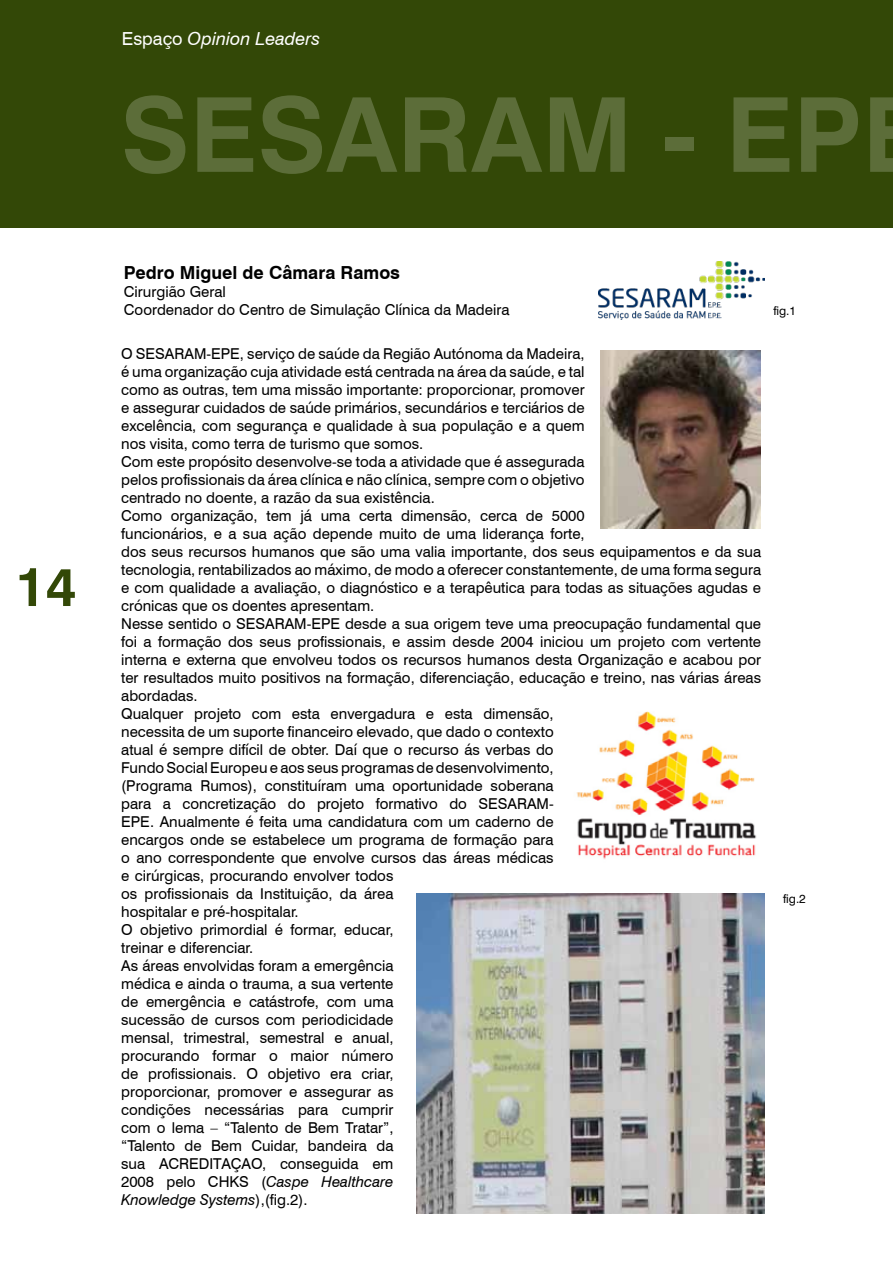
<style>
.page{position:relative;width:893px;height:1263px;background:#fff}
.page>*{position:absolute;margin:0;border:0;box-sizing:border-box;transform-origin:0 0}
.t1{font:700 103.5px "Swiss 721 BT";color:#5c6d39}
.t2{font:700 54px "Swiss 721 BT";color:#334807}
.t3{font:700 18px "Swiss 721 BT";color:#000}
.t4{font:italic 18px "Swiss 721 BT";color:#fff}
.t5{font:15px/18px "Swiss 721 BT";color:#000}
.t6{font:12px "Swiss 721 BT";color:#000}
.s1{font-style:normal}
.s2{font-style:italic}
</style>
<div class="page">
<div style="left:0;top:0;width:893px;height:227px;background:#334807"></div>
<img style="left:601px;top:350px;width:159px;height:178px">
<img style="left:598px;top:261px;width:166px;height:58px">
<img style="left:576px;top:711px;width:181px;height:148px">
<img style="left:417px;top:894px;width:347px;height:320px">
<h2 class="t2" style="left:15px;top:554px;width:63px">14</h2>
<p class="t4" style="left:122px;top:28px;width:200px"><span class="s1">Espaço</span> Opinion Leaders</p>
<h1 class="t1" style="left:121px;top:72px;width:743px">SESARAM - EP</h1>
<p class="t3" style="left:124px;top:261px;width:278px">Pedro Miguel de Câmara Ramos</p>
<p class="t5" style="left:124px;top:282px;width:387px">Cirurgião Geral<br>Coordenador do Centro de Simulação Clínica da Madeira</p>
<p class="t5" style="left:121px;top:345px;width:641px">O SESARAM-EPE, serviço de saúde da Região Autónoma da Madeira,<br>é uma organização cuja atividade está centrada na área da saúde, e tal<br>como as outras, tem uma missão importante: proporcionar, promover<br>e assegurar cuidados de saúde primários, secundários e terciários de<br>excelência, com segurança e qualidade à sua população e a quem<br>nos visita, como terra de turismo que somos.<br>Com este propósito desenvolve-se toda a atividade que é assegurada<br>pelos profissionais da área clínica e não clínica, sempre com o objetivo<br>centrado no doente, a razão da sua existência.<br>Como organização, tem já uma certa dimensão, cerca de 5000<br>funcionários, e a sua ação depende muito de uma liderança forte,<br>dos seus recursos humanos que são uma valia importante, dos seus equipamentos e da sua tecnologia, rentabilizados ao máximo, de modo a oferecer constantemente, de uma forma segura e com qualidade a avaliação, o diagnóstico e a terapêutica para todas as situações agudas e crónicas que os doentes apresentam.<br>Nesse sentido o SESARAM-EPE desde a sua origem teve uma preocupação fundamental que foi a formação dos seus profissionais, e assim desde 2004 iniciou um projeto com vertente interna e externa que envolveu todos os recursos humanos desta Organização e acabou por ter resultados muito positivos na formação, diferenciação, educação e treino, nas várias áreas abordadas.<br>Qualquer projeto com esta envergadura e esta dimensão,<br>necessita de um suporte financeiro elevado, que dado o contexto<br>atual é sempre difícil de obter. Daí que o recurso ás verbas do<br>Fundo Social Europeu e aos seus programas de desenvolvimento,<br>(Programa Rumos), constituíram uma oportunidade soberana<br>para a concretização do projeto formativo do SESARAM-<br>EPE. Anualmente é feita uma candidatura com um caderno de<br>encargos onde se estabelece um programa de formação para<br>o ano correspondente que envolve cursos das áreas médicas<br>e cirúrgicas, procurando envolver todos<br>os profissionais da Instituição, da área<br>hospitalar e pré-hospitalar.<br>O objetivo primordial é formar, educar,<br>treinar e diferenciar.<br>As áreas envolvidas foram a emergência<br>médica e ainda o trauma, a sua vertente<br>de emergência e catástrofe, com uma<br>sucessão de cursos com periodicidade<br>mensal, trimestral, semestral e anual,<br>procurando formar o maior número<br>de profissionais. O objetivo era criar,<br>proporcionar, promover e assegurar as<br>condições necessárias para cumprir<br>com o lema – “Talento de Bem Tratar”,<br>“Talento de Bem Cuidar, bandeira da<br>sua ACREDITAÇAO, conseguida em<br>2008 pelo CHKS (<span class="s2">Caspe Healthcare<br>Knowledge Systems</span>),(fig.2).</p>
<p class="t6" style="left:773px;top:304px;width:24px">fig.1</p>
<p class="t6" style="left:783px;top:891px;width:24px">fig.2</p>
</div>
